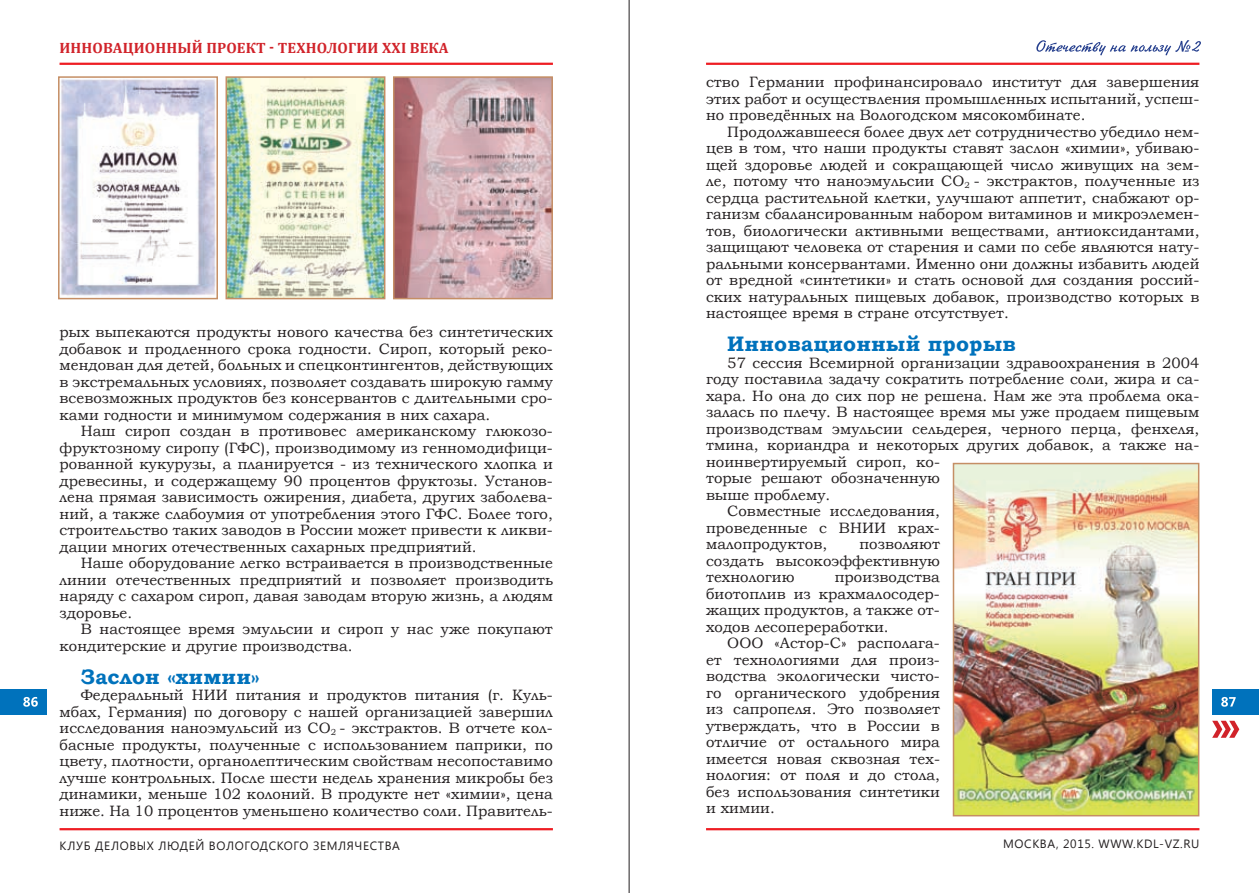
<style>
.page{position:relative;width:1259px;height:893px;background:#fff}
.page>*{position:absolute;margin:0;border:0;box-sizing:border-box;transform-origin:0 0}
.t1{font:700 21px "Bookman Old Style";letter-spacing:.005em;color:#0072bc}
.t2{font:15px/16.5px "Bookman Old Style";letter-spacing:.005em;color:#231f20;text-align:justify}
.t3{font:700 15px "Cambria";letter-spacing:.01em;color:#d1232a}
.t4{font:12px "Segoe UI";letter-spacing:.05em;color:#231f20}
</style>
<div class="page">
<hr style="left:60px;top:828px;width:493px;height:2px;background:#ee1d23">
<hr style="left:60px;top:63px;width:493px;height:2px;background:#ee1d23">
<svg style="left:1036px;top:40px;width:165px;height:15px"></svg>
<hr style="left:706px;top:828px;width:493px;height:2px;background:#ee1d23">
<hr style="left:706px;top:63px;width:493px;height:2px;background:#ee1d23">
<div style="left:0;top:689px;width:47px;height:25px;background:#0072bc"></div>
<svg style="left:23px;top:697px;width:15px;height:10px"></svg>
<div style="left:1212px;top:689px;width:47px;height:25px;background:#0072bc"></div>
<svg style="left:1221px;top:697px;width:14px;height:10px"></svg>
<img style="left:61px;top:79px;width:154px;height:217px">
<div style="left:58px;top:76px;width:160px;height:223px;border:2px solid #c58e65"></div>
<img style="left:228px;top:79px;width:154px;height:217px">
<div style="left:225px;top:76px;width:160px;height:223px;border:2px solid #c58e65"></div>
<img style="left:396px;top:79px;width:154px;height:217px">
<div style="left:393px;top:76px;width:160px;height:223px;border:2px solid #c58e65"></div>
<img style="left:955px;top:466px;width:241px;height:347px">
<div style="left:952px;top:463px;width:247px;height:353px;border:2px solid #c58e65"></div>
<svg style="left:1212px;top:721px;width:27px;height:17px"></svg>
<hr style="left:629px;top:0;width:1px;height:893px;background:#231f20">
<p class="t3" style="left:60px;top:38px;width:12px">иннов</p>
<p class="t3" style="left:113px;top:38px;width:34px">ационны</p>
<p class="t3" style="left:192px;top:38px;width:26px">й про</p>
<p class="t3" style="left:237px;top:38px;width:81px">ект - Технологии</p>
<p class="t3" style="left:382px;top:38px;width:68px">ХХI века</p>
<p class="t2" style="left:60px;top:324px;width:495px">рых выпекаются продукты нового качества без синтетических добавок и продленного срока годности. Сироп, который реко&shy;мендован для детей, больных и спецконтингентов, действующих в экстремальных условиях, позволяет создавать широкую гамму всевозможных продуктов без консервантов с длительными сро&shy;ками годности и минимумом содержания в них сахара.</p>
<p class="t2" style="left:60px;top:423px;width:495px;text-indent:21px">Наш сироп создан в противовес американскому глюкозо&shy;фруктозному сиропу (ГФС), производимому из генномодифици&shy;рованной кукурузы, а планируется - из технического хлопка и древесины, и содержащему 90 процентов фруктозы. Установ&shy;лена прямая зависимость ожирения, диабета, других заболева&shy;ний, а также слабоумия от употребления этого ГФС. Более того, строительство таких заводов в России может привести к ликви&shy;дации многих отечественных сахарных предприятий.</p>
<p class="t2" style="left:60px;top:555px;width:495px;text-indent:21px">Наше оборудование легко встраивается в производственные линии отечественных предприятий и позволяет производить наряду с сахаром сироп, давая заводам вторую жизнь, а людям здоровье.</p>
<p class="t2" style="left:60px;top:621px;width:495px;text-indent:21px">В настоящее время эмульсии и сироп у нас уже покупают кондитерские и другие производства.</p>
<h1 class="t1" style="left:81px;top:661px;width:180px">Заслон «химии»</h1>
<p class="t2" style="left:60px;top:687px;width:495px;text-indent:21px">Федеральный НИИ питания и продуктов питания (г. Куль&shy;мбах, Германия) по договору с нашей организацией завершил исследования наноэмульсий из СО<sub>2</sub> - экстрактов. В отчете кол&shy;басные продукты, полученные с использованием паприки, по цвету, плотности, органолептическим свойствам несопоставимо лучше контрольных. После шести недель хранения микробы без динамики, меньше 102 колоний. В продукте нет «химии», цена ниже. На 10 процентов уменьшено количество соли. Правитель-</p>
<p class="t2" style="left:706px;top:74px;width:495px">ство Германии профинансировало институт для завершения этих работ и осуществления промышленных испытаний, успеш&shy;но проведённых на Вологодском мясокомбинате.</p>
<p class="t2" style="left:706px;top:123px;width:495px;text-indent:21px">Продолжавшееся более двух лет сотрудничество убедило нем&shy;цев в том, что наши продукты ставят заслон «химии», убиваю&shy;щей здоровье людей и сокращающей число живущих на зем&shy;ле, потому что наноэмульсии СО<sub>2</sub> - экстрактов, полученные из сердца растительной клетки, улучшают аппетит, снабжают ор&shy;ганизм сбалансированным набором витаминов и микроэлемен&shy;тов, биологически активными веществами, антиоксидантами, защищают человека от старения и сами по себе являются нату&shy;ральными консервантами. Именно они должны избавить людей от вредной «синтетики» и стать основой для создания россий&shy;ских натуральных пищевых добавок, производство которых в настоящее время в стране отсутствует.</p>
<h1 class="t1" style="left:727px;top:329px;width:290px">Инновационный прорыв</h1>
<p class="t2" style="left:727px;top:354px;width:473px">57 сессия Всемирной организации здравоохранения в 2004</p>
<p class="t2" style="left:706px;top:371px;width:495px">году поставила задачу сократить потребление соли, жира и са-</p>
<p class="t2" style="left:706px;top:387px;width:495px">хара. Но она до сих пор не решена. Нам же эта проблема ока-</p>
<p class="t2" style="left:706px;top:404px;width:495px">залась по плечу. В настоящее время мы уже продаем пищевым</p>
<p class="t2" style="left:706px;top:420px;width:495px">производствам эмульсии сельдерея, черного перца, фенхеля,</p>
<p class="t2" style="left:706px;top:437px;width:495px">тмина, кориандра и некоторых других добавок, а также на-</p>
<p class="t2" style="left:706px;top:453px;width:235px">ноинвертируемый сироп, ко-</p>
<p class="t2" style="left:706px;top:470px;width:235px">торые решают обозначенную</p>
<p class="t2" style="left:706px;top:486px;width:126px">выше проблему.</p>
<p class="t2" style="left:727px;top:503px;width:214px">Совместные исследования,</p>
<p class="t2" style="left:706px;top:519px;width:235px">проведенные с ВНИИ крах-</p>
<p class="t2" style="left:706px;top:536px;width:123px">малопродуктов,</p>
<p class="t2" style="left:706px;top:536px;width:235px;text-indent:153px">позволяют создать высокоэффективную технологию</p>
<p class="t2" style="left:706px;top:569px;width:235px;text-indent:129px">производства биотоплив из крахмалосодер&shy;жащих продуктов, а также от&shy;ходов лесопереработки.</p>
<p class="t2" style="left:706px;top:635px;width:235px;text-indent:21px">ООО «Астор-С» располага&shy;ет технологиями для произ&shy;водства экологически чисто&shy;го органического удобрения из сапропеля. Это позволяет утверждать, что в России в отличие от остального мира имеется новая сквозная тех&shy;нология: от поля и до стола, без использования синтетики и химии.</p>
<p class="t4" style="left:60px;top:837px;width:342px">КЛУБ ДЕЛОВЫХ ЛЮДЕЙ ВОЛОГОДСКОГО ЗЕМЛЯЧЕСТВА</p>
<p class="t4" style="left:1003px;top:836px;width:198px">МОСКВА, 2015. WWW.KDL-VZ.RU</p>
</div>
